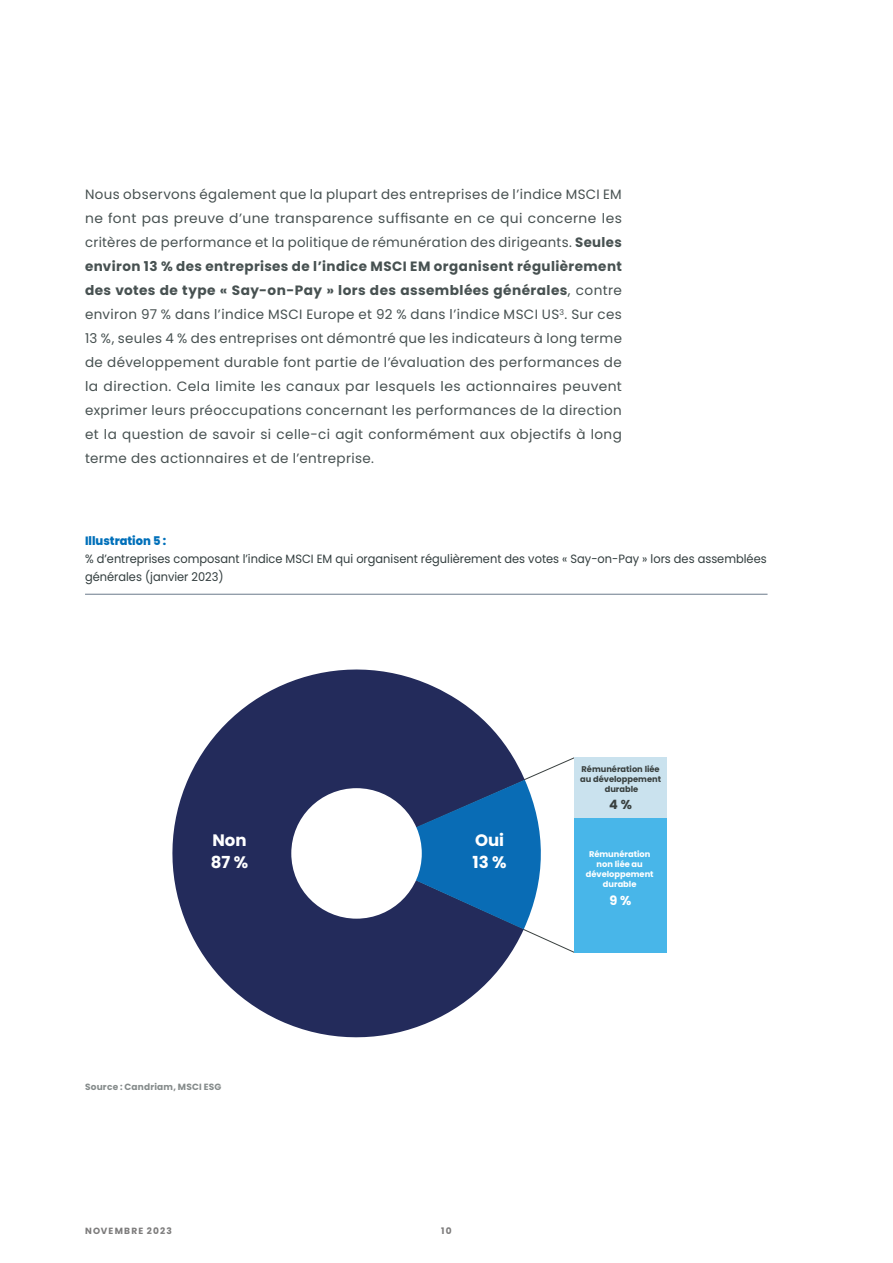
<style>
.page{position:relative;width:893px;height:1263px;background:#fff}
.page>*{position:absolute;margin:0;border:0;box-sizing:border-box;transform-origin:0 0}
.t1{font:700 16.5px "Poppins";color:#fff}
.t2{font:13.5px/24px "Poppins";letter-spacing:.03em;color:#475151;text-align:justify}
.t3{font:700 12.9px "Poppins";color:#39403f}
.t4{font:700 12.9px "Poppins";color:#fff}
.t5{font:12px/18px "Poppins";color:#323d3e;scale:.95 1}
.t6{font:800 12px "Poppins";color:#0070ba;scale:.95 1}
.t7{font:700 9px "Poppins";letter-spacing:.02em;color:#858b8b}
.t8{font:700 9px "Poppins";letter-spacing:.13em;color:#7c7b7b}
.t9{font:700 8.25px/9.9px "Poppins";color:#fff;text-align:center}
.t10{font:700 8.25px/9.9px "Poppins";color:#39403f;text-align:center}
.s1{font-weight:700}
</style>
<div class="page">
<hr style="left:85px;top:594px;width:682px;height:1px;background:#6b7a8a">
<svg style="left:172px;top:669px;width:341px;height:369px;fill:#232b5b"></svg>
<svg style="left:356px;top:757px;width:219px;height:196px"></svg>
<div style="left:291px;top:788px;width:131px;height:131px;background:#fff;border-radius:50%"></div>
<div style="left:575px;top:817px;width:92px;height:135px;background:#48b6e9"></div>
<div style="left:575px;top:757px;width:92px;height:60px;background:#cae2ee"></div>
<p class="t2" style="left:85px;top:182px;width:538px">Nous observons également que la plupart des entreprises de l’indice MSCI EM ne font pas preuve d’une transparence suffisante en ce qui concerne les critères de performance et la politique de rémunération des dirigeants. <span class="s1">Seules environ 13 % des entreprises de l’indice MSCI EM organisent régulièrement des votes de type « Say-on-Pay » lors des assemblées générales</span>, contre environ 97 % dans l’indice MSCI Europe et 92 % dans l’indice MSCI US<sup>3</sup>. Sur ces 13 %, seules 4 % des entreprises ont démontré que les indicateurs à long terme de développement durable font partie de l’évaluation des performances de la direction. Cela limite les canaux par lesquels les actionnaires peuvent exprimer leurs préoccupations concernant les performances de la direction et la question de savoir si celle-ci agit conformément aux objectifs à long terme des actionnaires et de l’entreprise.</p>
<p class="t6" style="left:85px;top:534px;width:87px">Illustration 5 :</p>
<p class="t5" style="left:85px;top:550px;width:719px">% d’entreprises composant l’indice MSCI EM qui organisent régulièrement des votes « Say-on-Pay » lors des assemblées générales (janvier 2023)</p>
<p class="t10" style="left:580px;top:764px;width:82px">Rémunération liée au développement durable</p>
<p class="t1" style="left:212px;top:831px;width:36px">Non</p>
<p class="t1" style="left:211px;top:853px;width:39px">87 %</p>
<p class="t1" style="left:475px;top:831px;width:31px">Oui</p>
<p class="t1" style="left:472px;top:852px;width:36px">13 %</p>
<p class="t7" style="left:85px;top:1081px;width:138px">Source : Candriam, MSCI ESG</p>
<p class="t8" style="left:85px;top:1225px;width:88px">NOVEMBRE 2023</p>
<p class="t8" style="left:441px;top:1225px;width:12px">10</p>
<p class="t3" style="left:609px;top:797px;width:24px">4 %</p>
<p class="t9" style="left:586px;top:849px;width:69px">Rémunération non liée au développement durable</p>
<p class="t4" style="left:610px;top:892px;width:23px">9 %</p>
</div>
